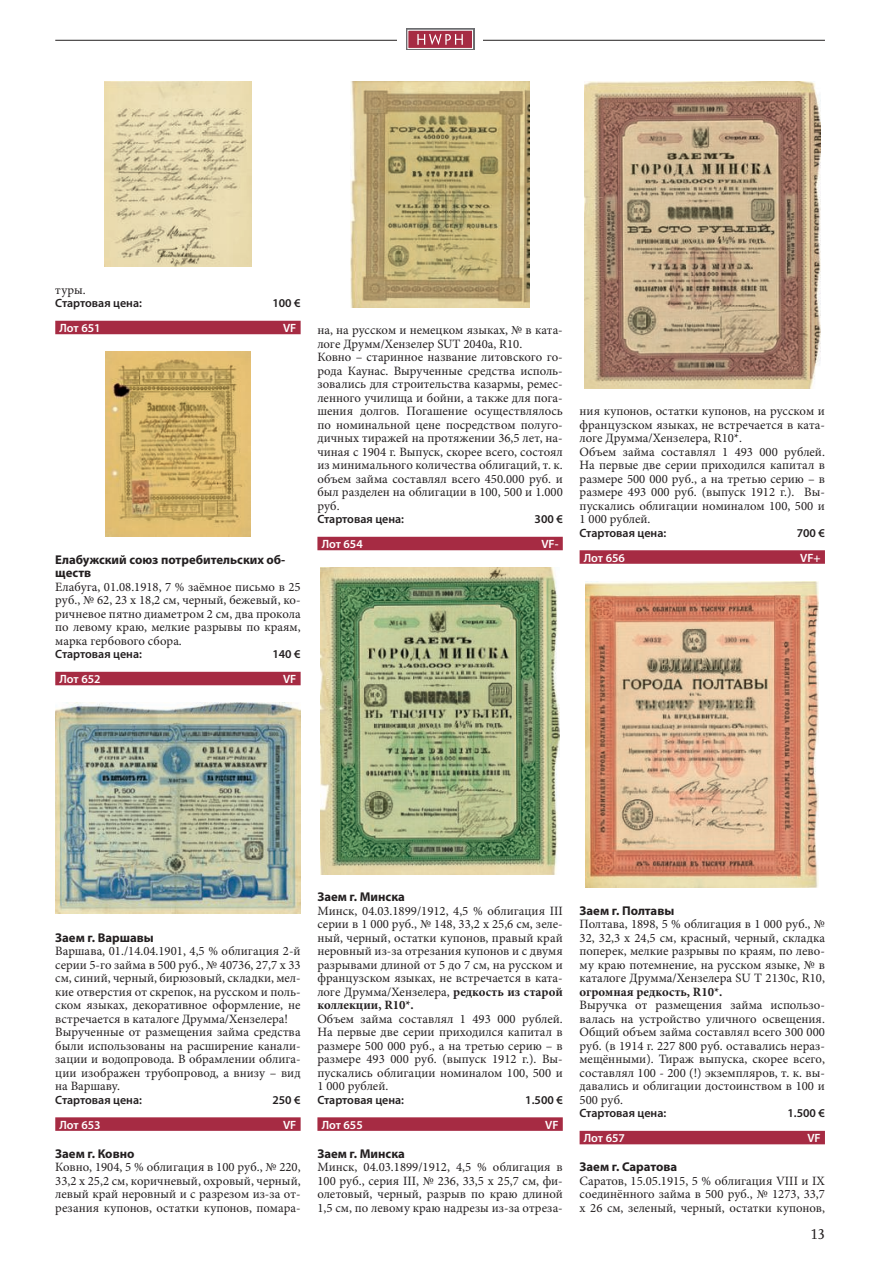
<style>
.page{position:relative;width:893px;height:1263px;background:#fff}
.page>*{position:absolute;margin:0;border:0;box-sizing:border-box;transform-origin:0 0}
.t1{font:15px "Scala Pro";color:#231f20}
.t2{font:12.75px/13.5px "Minion Pro";color:#231f20;text-align:justify}
.t3{font:700 12.75px/13.5px "Myriad Pro";color:#231f20}
.t4{font:700 12.75px "Minion Pro";color:#231f20}
.t5{font:600 12px "Myriad Pro";color:#231f20}
.t6{font:600 12px "Myriad Pro";color:#fff}
.s1{font-weight:700}
</style>
<div class="page">
<hr style="left:55px;top:40px;width:770px;height:1px;background:#231f20">
<div style="left:398px;top:26px;width:85px;height:27px;background:#fff"></div>
<div style="left:406px;top:29px;width:68px;height:21px;background:#cac4c6"></div>
<div style="left:408px;top:30px;width:65px;height:19px;background:#a62b43;border:1px solid #fff"></div>
<svg style="left:417px;top:34px;width:46px;height:11px"></svg>
<div style="left:580px;top:550px;width:245px;height:14px;background:#a62b43"></div>
<div style="left:580px;top:1131px;width:245px;height:13px;background:#a62b43"></div>
<div style="left:317px;top:537px;width:246px;height:13px;background:#a62b43"></div>
<div style="left:317px;top:1117px;width:246px;height:14px;background:#a62b43"></div>
<div style="left:55px;top:321px;width:246px;height:13px;background:#a62b43"></div>
<div style="left:55px;top:672px;width:246px;height:13px;background:#a62b43"></div>
<div style="left:55px;top:1117px;width:246px;height:14px;background:#a62b43"></div>
<img style="left:105px;top:81px;width:146px;height:185px">
<img style="left:105px;top:352px;width:146px;height:185px">
<img style="left:55px;top:702px;width:246px;height:212px">
<img style="left:351px;top:82px;width:178px;height:225px">
<img style="left:320px;top:568px;width:240px;height:306px">
<img style="left:584px;top:82px;width:236px;height:306px">
<img style="left:586px;top:581px;width:233px;height:307px">
<p class="t2" style="left:55px;top:283px;width:32px">туры.</p>
<p class="t5" style="left:55px;top:296px;width:88px">Стартовая цена:</p>
<p class="t5" style="left:272px;top:296px;width:30px">100 €</p>
<p class="t6" style="left:60px;top:320px;width:43px">Лот 651</p>
<p class="t6" style="left:283px;top:320px;width:15px">VF</p>
<p class="t3" style="left:55px;top:552px;width:232px">Елабужский союз потребительских об&shy;ществ</p>
<p class="t2" style="left:55px;top:580px;width:247px">Елабуга, 01.08.1918, 7 % заёмное письмо в 25 руб., № 62, 23 x 18,2 см, черный, бежевый, ко&shy;ричневое пятно диаметром 2 см, два прокола по левому краю, мелкие разрывы по краям, марка гербового сбора.</p>
<p class="t5" style="left:55px;top:647px;width:88px">Стартовая цена:</p>
<p class="t5" style="left:272px;top:647px;width:30px">140 €</p>
<p class="t6" style="left:60px;top:671px;width:43px">Лот 652</p>
<p class="t6" style="left:283px;top:671px;width:15px">VF</p>
<p class="t2" style="left:317px;top:323px;width:247px;text-align:left">на, на русском и немецком языках, № в ката&shy;логе Друмм/Хензелер SUT 2040а, R10.<br>Ковно – старинное название литовского го&shy;рода Каунас. Вырученные средства исполь&shy;зовались для строительства казармы, ремес&shy;ленного училища и бойни, а также для пога&shy;шения долгов. Погашение осуществлялось по номинальной цене посредством полуго&shy;дичных тиражей на протяжении 36,5 лет, на&shy;чиная с 1904 г. Выпуск, скорее всего, состоял из минимального количества облигаций, т. к. объем займа составлял всего 450.000 руб. и был разделен на облигации в 100, 500 и 1.000 руб.</p>
<p class="t5" style="left:317px;top:512px;width:88px">Стартовая цена:</p>
<p class="t5" style="left:535px;top:512px;width:30px">300 €</p>
<p class="t6" style="left:322px;top:536px;width:43px">Лот 654</p>
<p class="t6" style="left:541px;top:536px;width:19px">VF-</p>
<p class="t2" style="left:580px;top:404px;width:247px;text-align:left">ния купонов, остатки купонов, на русском и французском языках, не встречается в ката&shy;логе Друмма/Хензелера, R10*.<br>Объем займа составлял 1 493 000 рублей.<br>На первые две серии приходился капитал в размере 500 000 руб., а на третью серию – в размере 493 000 руб. (выпуск 1912 г.). Вы&shy;пускались облигации номиналом 100, 500 и 1 000 рублей.</p>
<p class="t5" style="left:580px;top:525px;width:88px">Стартовая цена:</p>
<p class="t5" style="left:797px;top:525px;width:30px">700 €</p>
<p class="t6" style="left:584px;top:550px;width:43px">Лот 656</p>
<p class="t6" style="left:800px;top:550px;width:22px">VF+</p>
<p class="t3" style="left:55px;top:930px;width:100px">Заем г. Варшавы</p>
<p class="t2" style="left:55px;top:944px;width:247px;text-align:left">Варшава, 01./14.04.1901, 4,5 % облигация 2-й серии 5-го займа в 500 руб., № 40736, 27,7 x 33 см, синий, черный, бирюзовый, складки, мел&shy;кие отверстия от скрепок, на русском и поль&shy;ском языках, декоративное оформление, не встречается в каталоге Друмма/Хензелера!<br>Вырученные от размещения займа средства были использованы на расширение канали&shy;зации и водопровода. В обрамлении облига&shy;ции изображен трубопровод, а внизу – вид на Варшаву.</p>
<p class="t5" style="left:55px;top:1092px;width:88px">Стартовая цена:</p>
<p class="t5" style="left:272px;top:1092px;width:30px">250 €</p>
<p class="t6" style="left:60px;top:1117px;width:43px">Лот 653</p>
<p class="t6" style="left:283px;top:1117px;width:15px">VF</p>
<p class="t3" style="left:55px;top:1146px;width:81px">Заем г. Ковно</p>
<p class="t2" style="left:55px;top:1160px;width:247px">Ковно, 1904, 5 % облигация в 100 руб., № 220, 33,2 x 25,2 см, коричневый, охровый, черный, левый край неровный и с разрезом из-за от&shy;резания купонов, остатки купонов, помара-</p>
<p class="t3" style="left:317px;top:890px;width:89px">Заем г. Минска</p>
<p class="t2" style="left:317px;top:904px;width:247px">Минск, 04.03.1899/1912, 4,5 % облигация III серии в 1 000 руб., № 148, 33,2 x 25,6 см, зеле&shy;ный, черный, остатки купонов, правый край неровный из-за отрезания купонов и с двумя разрывами длиной от 5 до 7 см, на русском и французском языках, не встречается в ката&shy;логе Друмма/Хензелера, <span class="s1">редкость из старой коллекции, R10*.</span></p>
<p class="t2" style="left:317px;top:1012px;width:247px">Объем займа составлял 1 493 000 рублей.<br>На первые две серии приходился капитал в размере 500 000 руб., а на третью серию – в размере 493 000 руб. (выпуск 1912 г.). Вы&shy;пускались облигации номиналом 100, 500 и 1 000 рублей.</p>
<p class="t5" style="left:317px;top:1092px;width:88px">Стартовая цена:</p>
<p class="t5" style="left:525px;top:1092px;width:39px">1.500 €</p>
<p class="t6" style="left:322px;top:1117px;width:43px">Лот 655</p>
<p class="t6" style="left:545px;top:1117px;width:15px">VF</p>
<p class="t3" style="left:317px;top:1146px;width:89px">Заем г. Минска</p>
<p class="t2" style="left:317px;top:1160px;width:247px">Минск, 04.03.1899/1912, 4,5 % облигация в 100 руб., серия III, № 236, 33,5 x 25,7 см, фи&shy;олетовый, черный, разрыв по краю длиной 1,5 см, по левому краю надрезы из-за отреза-</p>
<p class="t3" style="left:580px;top:903px;width:96px">Заем г. Полтавы</p>
<p class="t2" style="left:580px;top:917px;width:247px">Полтава, 1898, 5 % облигация в 1 000 руб., № 32, 32,3 x 24,5 см, красный, черный, складка поперек, мелкие разрывы по краям, по лево&shy;му краю потемнение, на русском языке, № в каталоге Друмма/Хензелера SU T 2130c, R10,</p>
<p class="t4" style="left:580px;top:983px;width:144px">огромная редкость, R10*.</p>
<p class="t2" style="left:580px;top:998px;width:247px">Выручка от размещения займа использо&shy;валась на устройство уличного освещения.<br>Общий объем займа составлял всего 300 000 руб. (в 1914 г. 227 800 руб. оставались нераз&shy;мещёнными). Тираж выпуска, скорее всего, составлял 100 - 200 (!) экземпляров, т. к. вы&shy;давались и облигации достоинством в 100 и 500 руб.</p>
<p class="t5" style="left:580px;top:1106px;width:88px">Стартовая цена:</p>
<p class="t5" style="left:787px;top:1106px;width:39px">1.500 €</p>
<p class="t6" style="left:584px;top:1130px;width:43px">Лот 657</p>
<p class="t6" style="left:807px;top:1130px;width:15px">VF</p>
<p class="t3" style="left:580px;top:1160px;width:99px">Заем г. Саратова</p>
<p class="t2" style="left:580px;top:1174px;width:247px">Саратов, 15.05.1915, 5 % облигация VIII и IX соединённого займа в 500 руб., № 1273, 33,7 x 26 см, зеленый, черный, остатки купонов,</p>
<p class="t1" style="left:811px;top:1225px;width:15px">13</p>
</div>
